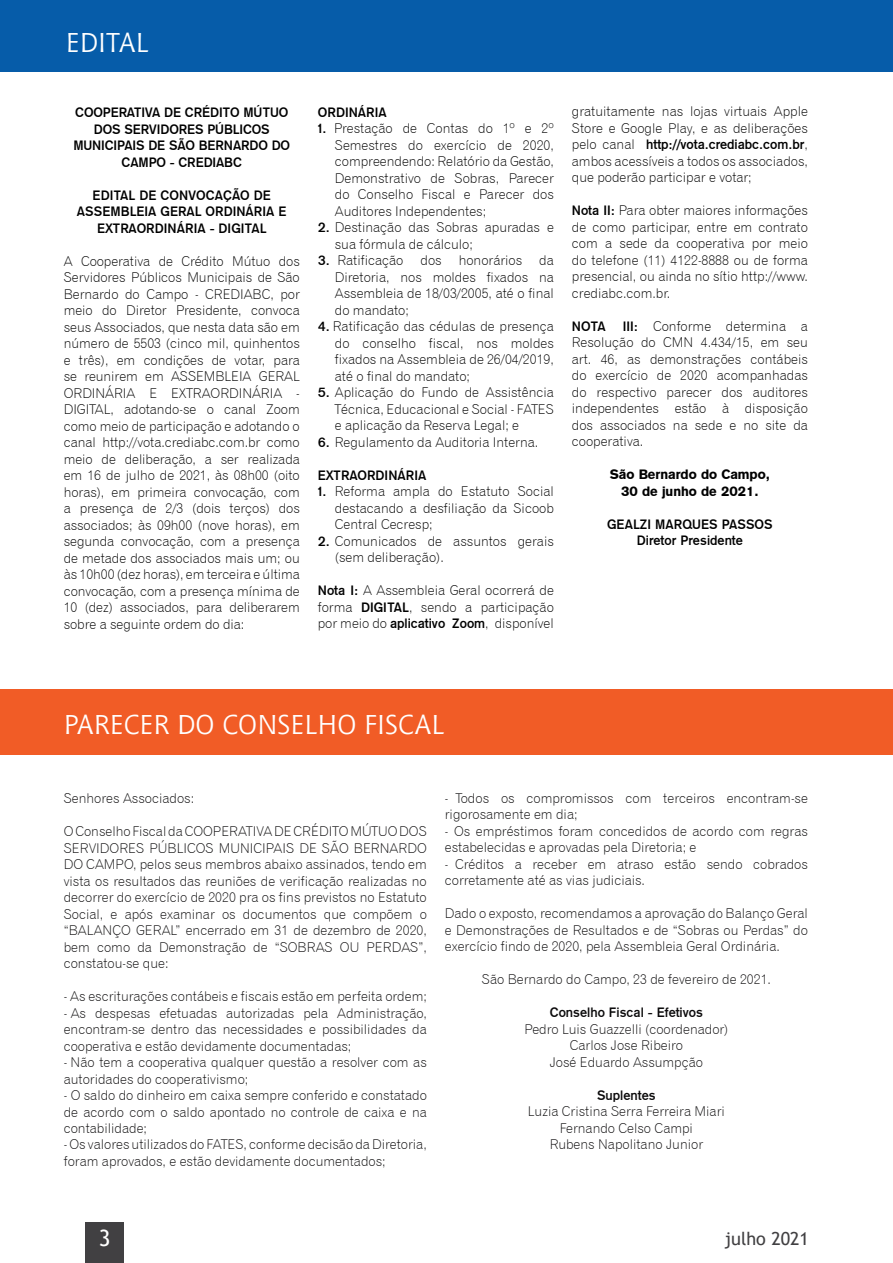
<style>
.page{position:relative;width:893px;height:1263px;background:#fff}
.page>*{position:absolute;margin:0;border:0;box-sizing:border-box;transform-origin:0 0}
.t1{font:27px "Chianti BT";color:#fff}
.t2{font:22.5px "Trebuchet MS";color:#fff}
.t3{font:18px "Trebuchet MS";color:#414042}
.t4{font:13.5px/16.5px "Gothic 720 BT Light B";color:#000;text-align:justify}
.t5{font:13.5px/16.5px "Gothic 720 BT Light B";color:#0b0a0b}
.t6{font:13.5px/16.5px "Gothic 725 BT Bold A";color:#000;text-align:center}
.t7{font:13.5px/16.5px "Gothic 725 BT Black A";color:#000;text-align:center}
.t8{font:13.5px "Gothic 725 BT Bold A";color:#0b0a0b}
.s1{font-family:"Gothic 725 BT Bold A"}
.s2{font-family:"Gothic 720 BT Light B"}
</style>
<div class="page">
<div style="left:85px;top:1222px;width:39px;height:41px;background:#414042"></div>
<div style="left:0;top:0;width:893px;height:72px;background:#065ca9"></div>
<div style="left:0;top:689px;width:893px;height:66px;background:#f15c26"></div>
<h1 class="t1" style="left:66px;top:26px;width:84px">EDITAL</h1>
<p class="t6" style="left:73px;top:104px;width:218px">COOPERATIVA DE CRÉDITO MÚTUO<br>DOS SERVIDORES PÚBLICOS<br>MUNICIPAIS DE SÃO BERNARDO DO<br>CAMPO - CREDIABC</p>
<p class="t6" style="left:77px;top:187px;width:211px">EDITAL DE CONVOCAÇÃO DE<br>ASSEMBLEIA GERAL ORDINÁRIA E<br>EXTRAORDINÁRIA - DIGITAL</p>
<p class="t4" style="left:64px;top:252px;width:238px">A Cooperativa de Crédito Mútuo dos Servidores Públicos Municipais de São Bernardo do Campo - CREDIABC, por meio do Diretor Presidente, convoca seus Associados, que nesta data são em número de 5503 (cinco mil, quinhentos e três), em condições de votar, para se reunirem em ASSEMBLEIA GERAL ORDINÁRIA E EXTRAORDINÁRIA - DIGITAL, adotando-se o canal Zoom como meio de participação e adotando o canal http://vota.crediabc.com.br como meio de deliberação, a ser realizada em 16 de julho de 2021, às 08h00 (oito horas), em primeira convocação, com a presença de 2/3 (dois terços) dos associados; às 09h00 (nove horas), em segunda convocação, com a presença de metade dos associados mais um; ou às 10h00 (dez horas), em terceira e última convocação, com a presença mínima de 10 (dez) associados, para deliberarem sobre a seguinte ordem do dia:</p>
<p class="t6" style="left:318px;top:104px;width:70px">ORDINÁRIA</p>
<p class="t4" style="left:335px;top:120px;width:221px;text-indent:-17px"><span class="s1">1.</span> Prestação de Contas do 1º e 2º Semestres do exercício de 2020, compreendendo: Relatório da Gestão, Demonstrativo de Sobras, Parecer do Conselho Fiscal e Parecer dos Auditores Independentes;</p>
<p class="t4" style="left:335px;top:219px;width:221px;text-indent:-17px"><span class="s1">2.</span> Destinação das Sobras apuradas e sua fórmula de cálculo;</p>
<p class="t4" style="left:318px;top:252px;width:87px"><span class="s1">3.</span> Ratificação</p>
<p class="t4" style="left:420px;top:252px;width:23px">dos</p>
<p class="t4" style="left:459px;top:252px;width:65px">honorários</p>
<p class="t4" style="left:335px;top:252px;width:221px;text-indent:204px">da Diretoria, nos moldes fixados na Assembleia de 18/03/2005, até o final do mandato;</p>
<p class="t4" style="left:335px;top:318px;width:221px;text-indent:-17px"><span class="s1">4.</span> Ratificação das cédulas de presença do conselho fiscal, nos moldes fixados na Assembleia de 26/04/2019, até o final do mandato;</p>
<p class="t4" style="left:335px;top:384px;width:221px;text-indent:-17px"><span class="s1">5.</span> Aplicação do Fundo de Assistência Técnica, Educacional e Social - FATES e aplicação da Reserva Legal; e</p>
<p class="t4" style="left:318px;top:434px;width:222px"><span class="s1">6.</span> Regulamento da Auditoria Interna.</p>
<p class="t6" style="left:318px;top:467px;width:110px">EXTRAORDINÁRIA</p>
<p class="t4" style="left:335px;top:483px;width:221px;text-indent:-17px"><span class="s1">1.</span> Reforma ampla do Estatuto Social destacando a desfiliação da Sicoob Central Cecresp;</p>
<p class="t4" style="left:335px;top:533px;width:221px;text-indent:-17px"><span class="s1">2.</span> Comunicados de assuntos gerais (sem deliberação).</p>
<p class="t4" style="left:318px;top:582px;width:238px"><span class="s1">Nota I:</span> A Assembleia Geral ocorrerá de forma <span class="s1">DIGITAL</span>, sendo a participação por meio do <span class="s1">aplicativo Zoom</span>, disponível</p>
<p class="t4" style="left:572px;top:103px;width:238px">gratuitamente nas lojas virtuais Apple<br>Store e Google Play, e as deliberações</p>
<p class="t6" style="left:572px;top:137px;width:238px"><span class="s2">pelo canal</span> http://vota.crediabc.com.br<span class="s2">,</span></p>
<p class="t4" style="left:572px;top:153px;width:238px">ambos acessíveis a todos os associados, que poderão participar e votar;</p>
<p class="t4" style="left:572px;top:202px;width:238px"><span class="s1">Nota II:</span> Para obter maiores informações de como participar, entre em contrato com a sede da cooperativa por meio do telefone (11) 4122-8888 ou de forma presencial, ou ainda no sítio http://www. crediabc.com.br.</p>
<p class="t6" style="left:572px;top:318px;width:35px">NOTA</p>
<p class="t4" style="left:572px;top:318px;width:238px;text-indent:51px"><span class="s1">III:</span> Conforme determina a Resolução do CMN 4.434/15, em seu art. 46, as demonstrações contábeis do exercício de 2020 acompanhadas do respectivo parecer dos auditores independentes estão à disposição dos associados na sede e no site da cooperativa.</p>
<p class="t7" style="left:610px;top:466px;width:162px">São Bernardo do Campo,<br>30 de junho de 2021.</p>
<p class="t6" style="left:607px;top:516px;width:167px">GEALZI MARQUES PASSOS<br>Diretor Presidente</p>
<h1 class="t1" style="left:64px;top:708px;width:382px">PARECER DO CONSELHO FISCAL</h1>
<p class="t5" style="left:64px;top:790px;width:132px">Senhores Associados:</p>
<p class="t5" style="left:64px;top:823px;width:365px;text-align:justify">O Conselho Fiscal da COOPERATIVA DE CRÉDITO MÚTUO DOS SERVIDORES PÚBLICOS MUNICIPAIS DE SÃO BERNARDO DO CAMPO, pelos seus membros abaixo assinados, tendo em vista os resultados das reuniões de verificação realizadas no decorrer do exercício de 2020 pra os fins previstos no Estatuto Social, e após examinar os documentos que compõem o “BALANÇO GERAL” encerrado em 31 de dezembro de 2020, bem como da Demonstração de “SOBRAS OU PERDAS”, constatou-se que:</p>
<p class="t5" style="left:64px;top:988px;width:365px">- As escriturações contábeis e fiscais estão em perfeita ordem;</p>
<p class="t5" style="left:64px;top:1004px;width:365px;text-align:justify">- As despesas efetuadas autorizadas pela Administração, encontram-se dentro das necessidades e possibilidades da cooperativa e estão devidamente documentadas;</p>
<p class="t5" style="left:64px;top:1054px;width:365px">- Não tem a cooperativa qualquer questão a resolver com as autoridades do cooperativismo;</p>
<p class="t5" style="left:64px;top:1087px;width:365px;text-align:justify">- O saldo do dinheiro em caixa sempre conferido e constatado de acordo com o saldo apontado no controle de caixa e na contabilidade;</p>
<p class="t5" style="left:64px;top:1136px;width:365px">- Os valores utilizados do FATES, conforme decisão da Diretoria, foram aprovados, e estão devidamente documentados;</p>
<p class="t5" style="left:445px;top:790px;width:365px">- Todos os compromissos com terceiros encontram-se rigorosamente em dia;</p>
<p class="t5" style="left:445px;top:823px;width:365px">- Os empréstimos foram concedidos de acordo com regras estabelecidas e aprovadas pela Diretoria; e</p>
<p class="t5" style="left:445px;top:856px;width:365px">- Créditos a receber em atraso estão sendo cobrados corretamente até as vias judiciais.</p>
<p class="t5" style="left:445px;top:905px;width:365px;text-align:justify">Dado o exposto, recomendamos a aprovação do Balanço Geral e Demonstrações de Resultados e de “Sobras ou Perdas” do exercício findo de 2020, pela Assembleia Geral Ordinária.</p>
<p class="t5" style="left:482px;top:971px;width:291px">São Bernardo do Campo, 23 de fevereiro de 2021.</p>
<p class="t8" style="left:550px;top:1005px;width:155px">Conselho Fiscal - Efetivos</p>
<p class="t5" style="left:524px;top:1021px;width:206px;text-align:center">Pedro Luis Guazzelli (coordenador)<br>Carlos Jose Ribeiro<br>José Eduardo Assumpção</p>
<p class="t8" style="left:597px;top:1088px;width:60px">Suplentes</p>
<p class="t5" style="left:528px;top:1103px;width:198px;text-align:center">Luzia Cristina Serra Ferreira Miari<br>Fernando Celso Campi<br>Rubens Napolitano Junior</p>
<h2 class="t2" style="left:99px;top:1224px;width:13px">3</h2>
<h3 class="t3" style="left:725px;top:1227px;width:86px">julho 2021</h3>
</div>
